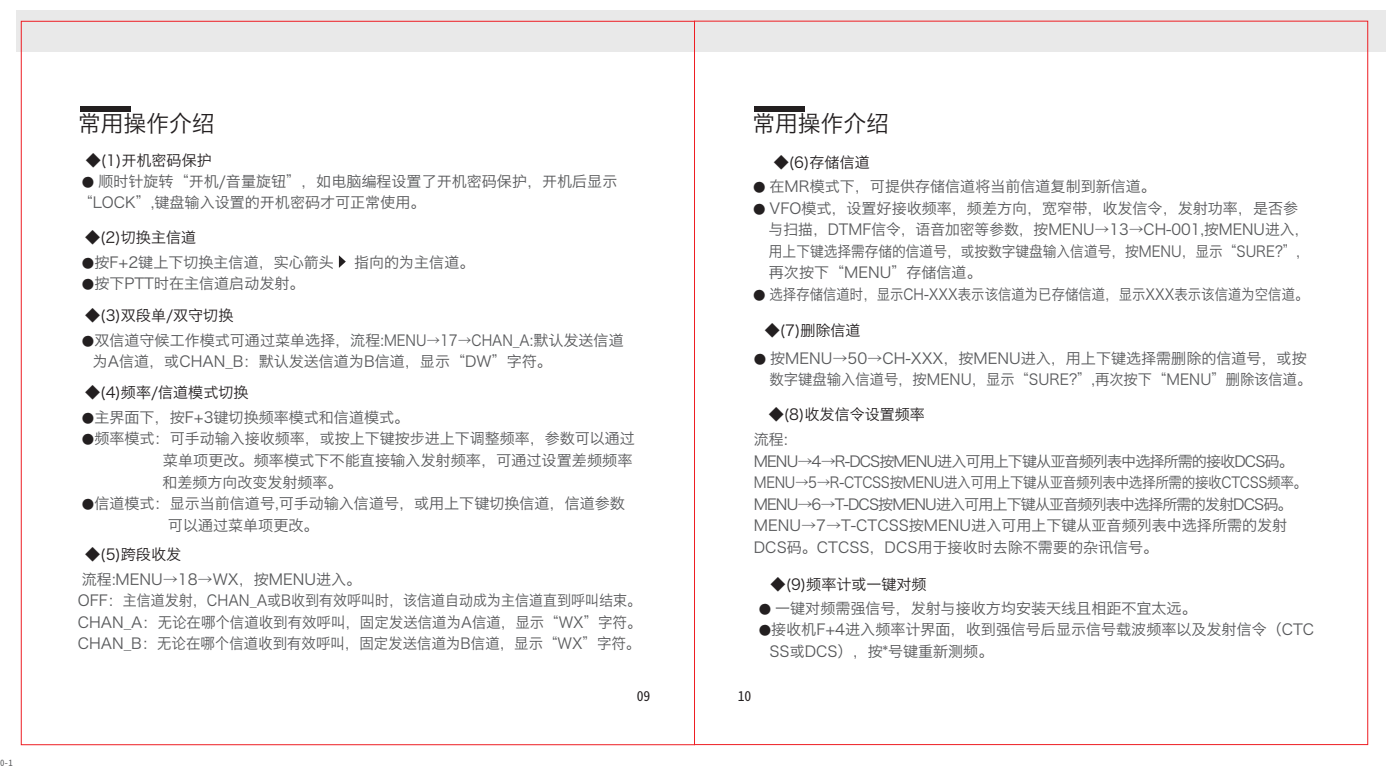
<style>
.page{position:relative;width:1389px;height:766px;background:#fff}
.page>*{position:absolute;margin:0;border:0;box-sizing:border-box;transform-origin:0 0}
.t1{font:22.75px "Hiragino Sans GB W3";color:#231f20}
.t2{font:15px/21.5px "Hiragino Sans GB W3";color:#57585a}
.t3{font:15px/21.5px "Hiragino Sans GB W3";letter-spacing:-.025em;color:#57585a}
.t4{font:15px "Hiragino Sans GB W3";color:#231f20}
.t5{font:15px "Hiragino Sans GB W3";color:#57585a;scale:.89 1}
.t6{font:13.75px "Source Han Sans HWSC";color:#231f20}
.t7{font:8.75px "Source Han Sans HWSC";color:#57585a}
.s1{font-size:12.5px;color:#231f20}
</style>
<div class="page">
<div style="left:16px;top:10px;width:1369px;height:42px;background:#e9e9e9"></div>
<div style="left:80px;top:106px;width:51px;height:5px;background:#231f20"></div>
<div style="left:755px;top:106px;width:50px;height:5px;background:#231f20"></div>
<svg style="left:339px;top:255px;width:7px;height:13px"></svg>
<p class="t7" style="left:0;top:757px;width:14px">0-1</p>
<h1 class="t1" style="left:78px;top:110px;width:138px">常用操作介绍</h1>
<p class="t4" style="left:86px;top:151px;width:127px">◆(1)开机密码保护</p>
<p class="t2" style="left:78px;top:170px;width:541px"><span class="s1">●</span> 顺时针旋转“开机/音量旋钮”，如电脑编程设置了开机密码保护，开机后显示“LOCK”,键盘输入设置的开机密码才可正常使用。</p>
<p class="t4" style="left:85px;top:228px;width:112px">◆(2)切换主信道</p>
<p class="t2" style="left:82px;top:251px;width:254px"><span class="s1">●</span>按F+2键上下切换主信道，实心箭头</p>
<p class="t2" style="left:354px;top:251px;width:122px">指向的为主信道。</p>
<p class="t2" style="left:82px;top:273px;width:224px"><span class="s1">●</span>按下PTT时在主信道启动发射。</p>
<p class="t4" style="left:85px;top:306px;width:150px">◆(3)双段单/双守切换</p>
<p class="t2" style="left:93px;top:329px;width:532px;text-indent:-11px"><span class="s1">●</span>双信道守候工作模式可通过菜单选择，流程:MENU→17→CHAN_A:默认发送信道为A信道，或CHAN_B：默认发送信道为B信道，显示“DW”字符。</p>
<p class="t4" style="left:85px;top:383px;width:165px">◆(4)频率/信道模式切换</p>
<p class="t2" style="left:82px;top:406px;width:329px"><span class="s1">●</span>主界面下，按F+3键切换频率模式和信道模式。</p>
<p class="t2" style="left:163px;top:427px;width:474px;text-indent:-81px"><span class="s1">●</span>频率模式：可手动输入接收频率，或按上下键按步进上下调整频率，参数可以通过菜单项更改。频率模式下不能直接输入发射频率，可通过设置差频频率和差频方向改变发射频率。</p>
<p class="t2" style="left:168px;top:492px;width:458px;text-indent:-86px"><span class="s1">●</span>信道模式：显示当前信道号,可手动输入信道号，或用上下键切换信道，信道参数可以通过菜单项更改。</p>
<p class="t4" style="left:85px;top:545px;width:97px">◆(5)跨段收发</p>
<p class="t2" style="left:78px;top:568px;width:565px">流程:MENU→18→WX，按MENU进入。<br>OFF：主信道发射，CHAN_A或B收到有效呼叫时，该信道自动成为主信道直到呼叫结束。CHAN_A：无论在哪个信道收到有效呼叫，固定发送信道为A信道，显示“WX”字符。CHAN_B：无论在哪个信道收到有效呼叫，固定发送信道为B信道，显示“WX”字符。</p>
<h1 class="t1" style="left:752px;top:110px;width:138px">常用操作介绍</h1>
<p class="t4" style="left:774px;top:152px;width:97px">◆(6)存储信道</p>
<p class="t2" style="left:753px;top:175px;width:404px"><span class="s1">●</span> 在MR模式下，可提供存储信道将当前信道复制到新信道。</p>
<p class="t2" style="left:769px;top:197px;width:542px;text-indent:-16px"><span class="s1">●</span> VFO模式，设置好接收频率，频差方向，宽窄带，收发信令，发射功率，是否参与扫描，DTMF信令，语音加密等参数，按MENU→13→CH-001,按MENU进入，用上下键选择需存储的信道号，或按数字键盘输入信道号，按MENU，显示“SURE?”,再次按下“MENU”存储信道。</p>
<p class="t5" style="left:753px;top:285px;width:626px"><span class="s1">●</span> 选择存储信道时，显示CH-XXX表示该信道为已存储信道，显示XXX表示该信道为空信道。</p>
<p class="t4" style="left:765px;top:321px;width:97px">◆(7)删除信道</p>
<p class="t2" style="left:770px;top:347px;width:543px;text-indent:-16px"><span class="s1">●</span> 按MENU→50→CH-XXX，按MENU进入，用上下键选择需删除的信道号，或按数字键盘输入信道号，按MENU，显示“SURE?”,再次按下“MENU”删除该信道。</p>
<p class="t4" style="left:769px;top:405px;width:158px">◆(8)收发信令设置频率</p>
<p class="t3" style="left:754px;top:428px;width:555px">流程:<br>MENU→4→R-DCS按MENU进入可用上下键从亚音频列表中选择所需的接收DCS码。MENU→5→R-CTCSS按MENU进入可用上下键从亚音频列表中选择所需的接收CTCSS频率。MENU→6→T-DCS按MENU进入可用上下键从亚音频列表中选择所需的发射DCS码。MENU→7→T-CTCSS按MENU进入可用上下键从亚音频列表中选择所需的发射DCS码。CTCSS，DCS用于接收时去除不需要的杂讯信号。</p>
<p class="t4" style="left:771px;top:574px;width:158px">◆(9)频率计或一键对频</p>
<p class="t2" style="left:759px;top:597px;width:440px"><span class="s1">●</span> 一键对频需强信号，发射与接收方均安装天线且相距不宜太远。</p>
<p class="t2" style="left:770px;top:618px;width:546px;text-indent:-11px"><span class="s1">●</span>接收机F+4进入频率计界面，收到强信号后显示信号载波频率以及发射信令（CTC<br>SS或DCS），按*号键重新测频。</p>
<p class="t6" style="left:637px;top:688px;width:15px">09</p>
<p class="t6" style="left:738px;top:688px;width:15px">10</p>
</div>
